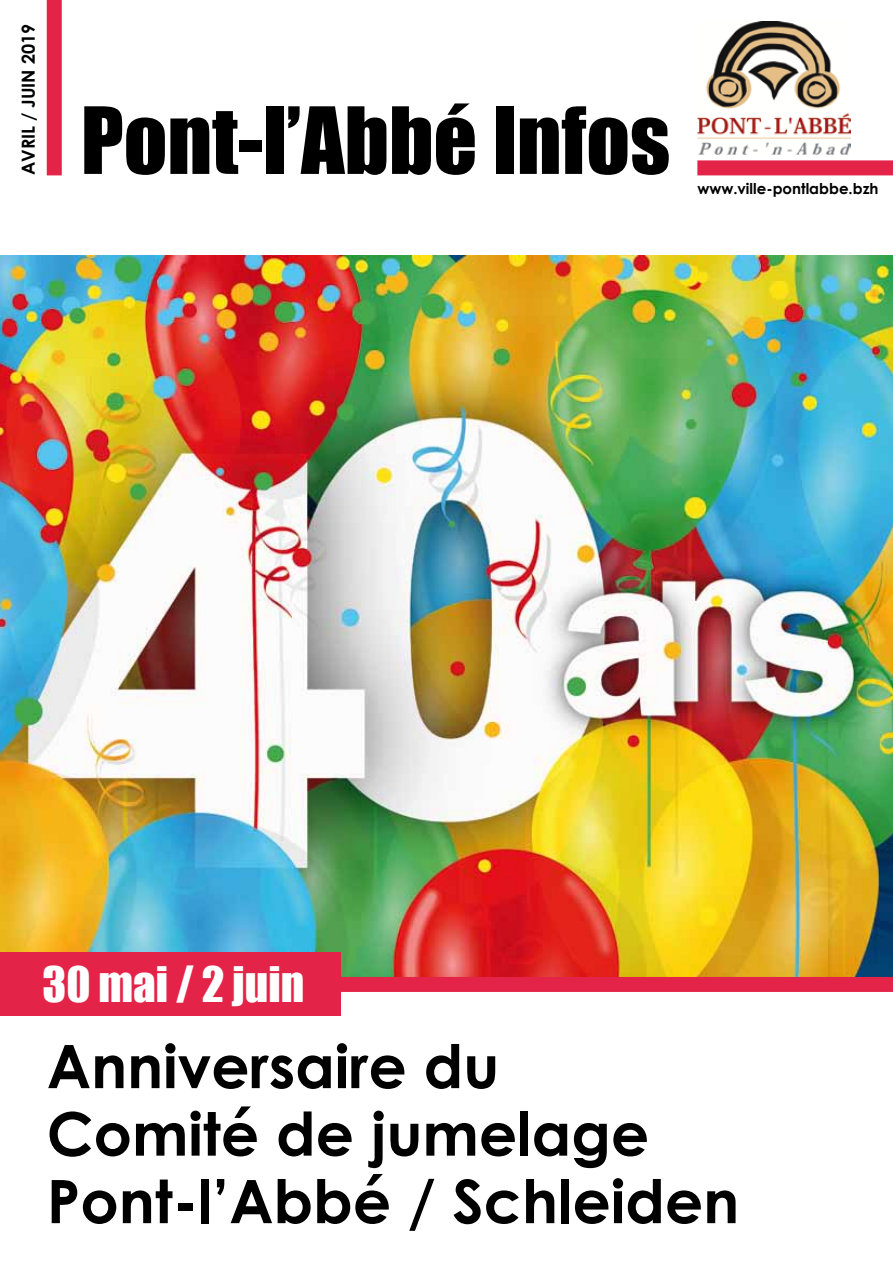
<style>
.page{position:relative;width:893px;height:1263px;background:#fff}
.page>*{position:absolute;margin:0;border:0;box-sizing:border-box;transform-origin:0 0}
.t1{font:85.5px "Impact";color:#000}
.t2{font:700 60px/67.5px "Century Gothic";color:#000}
.t3{font:45px "Impact";color:#fff}
.t4{font:700 18px "Century Gothic";color:#000}
.t5{font:700 15px "Century Gothic";color:#000}
</style>
<div class="page">
<div style="left:47px;top:0;width:15px;height:175px;background:#e42348"></div>
<img style="left:697px;top:21px;width:153px;height:133px">
<div style="left:697px;top:160px;width:196px;height:15px;background:#e42348"></div>
<img style="left:0;top:255px;width:893px;height:722px">
<div style="left:188px;top:977px;width:705px;height:15px;background:#e42348"></div>
<div style="left:0;top:952px;width:340px;height:64px;background:#e42348"></div>
<p class="t4" style="left:15px;top:175px;width:153px;rotate:-90deg">AVRIL / JUIN 2019</p>
<h1 class="t1" style="left:81px;top:74px;width:591px">Pont-l’Abbé Infos</h1>
<p class="t5" style="left:697px;top:177px;width:183px">www.ville-pontlabbe.bzh</p>
<p class="t3" style="left:43px;top:949px;width:263px">30 mai / 2 juin</p>
<p class="t2" style="left:47px;top:1030px;width:694px">Anniversaire du<br>Comité de jumelage<br>Pont-l’Abbé / Schleiden</p>
</div>
